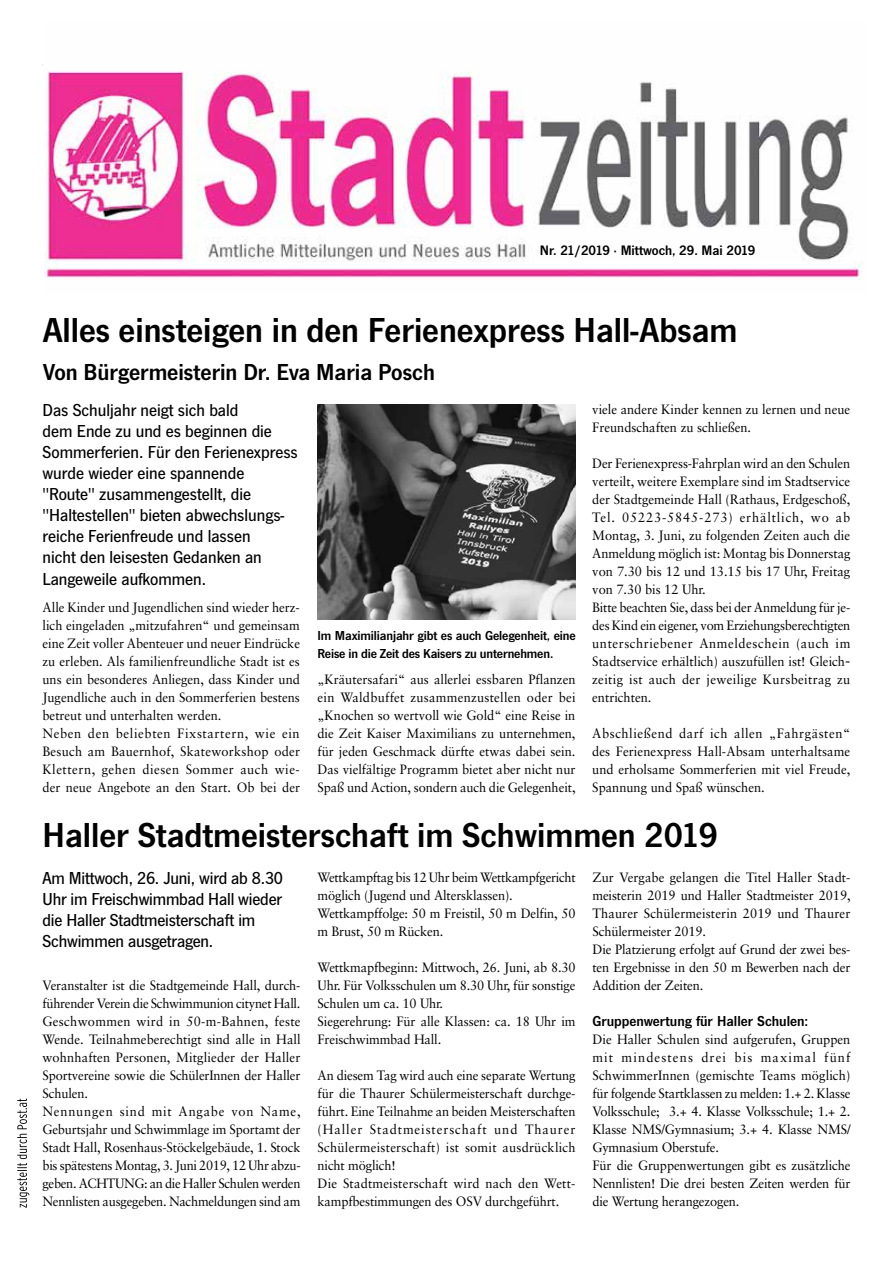
<style>
.page{position:relative;width:893px;height:1263px;background:#fff}
.page>*{position:absolute;margin:0;border:0;box-sizing:border-box;transform-origin:0 0}
.t1{font:600 36px "News Got T";color:#000}
.t2{font:600 24px "News Got T";color:#000}
.t3{font:500 18px/21px "News Got T";color:#000}
.t4{font:600 15px "News Got T";color:#000}
.t5{font:600 14.25px "News Got T";color:#000}
.t6{font:13.5px/18px "Sabon";letter-spacing:-.005em;color:#000;scale:.95 1}
.t7{font:600 13.5px/18px "News Got T";letter-spacing:-.01em;color:#000}
</style>
<div class="page">
<svg style="left:17px;top:1099px;width:12px;height:109px"></svg>
<img style="left:46px;top:71px;width:816px;height:209px">
<img style="left:317px;top:405px;width:258px;height:215px">
<p class="t5" style="left:540px;top:242px;width:217px">Nr. 21/2019 · Mittwoch, 29. Mai 2019</p>
<h1 class="t1" style="left:43px;top:309px;width:696px">Alles einsteigen in den Ferienexpress Hall-Absam</h1>
<h2 class="t2" style="left:43px;top:358px;width:393px">Von Bürgermeisterin Dr. Eva Maria Posch</h2>
<p class="t3" style="left:43px;top:400px;width:257px">Das Schuljahr neigt sich bald<br>dem Ende zu und es beginnen die<br>Sommerferien. Für den Ferienexpress wurde wieder eine spannende "Route" zusammengestellt, die "Haltestellen" bieten abwechslungs&shy;reiche Ferienfreude und lassen<br>nicht den leisesten Gedanken an<br>Langeweile aufkommen.</p>
<p class="t6" style="left:43px;top:598px;width:273px">Alle Kinder und Jugendlichen sind wieder herz&shy;lich eingeladen „mitzufahren“ und gemeinsam eine Zeit voller Abenteuer und neuer Eindrücke zu erleben. Als familienfreundliche Stadt ist es uns ein besonderes Anliegen, dass Kinder und Jugendliche auch in den Sommerferien bestens betreut und unterhalten werden.<br>Neben den beliebten Fixstartern, wie ein Besuch am Bauernhof, Skateworkshop oder Klettern, gehen diesen Sommer auch wie&shy;der neue Angebote an den Start. Ob bei der</p>
<p class="t7" style="left:317px;top:626px;width:260px">Im Maximilianjahr gibt es auch Gelegenheit, eine<br>Reise in die Zeit des Kaisers zu unternehmen.</p>
<p class="t6" style="left:317px;top:670px;width:273px;text-align:justify">„Kräutersafari“ aus allerlei essbaren Pflanzen ein Waldbuffet zusammenzustellen oder bei „Knochen so wertvoll wie Gold“ eine Reise in die Zeit Kaiser Maximilians zu unternehmen, für jeden Geschmack dürfte etwas dabei sein.<br>Das vielfältige Programm bietet aber nicht nur Spaß und Action, sondern auch die Gelegenheit,</p>
<p class="t6" style="left:592px;top:400px;width:273px">viele andere Kinder kennen zu lernen und neue<br>Freundschaften zu schließen.</p>
<p class="t6" style="left:592px;top:454px;width:273px">Der Ferienexpress-Fahrplan wird an den Schulen verteilt, weitere Exemplare sind im Stadtservice der Stadtgemeinde Hall (Rathaus, Erdgeschoß, Tel. 05223-5845-273) erhältlich, wo ab Montag, 3. Juni, zu folgenden Zeiten auch die Anmeldung möglich ist: Montag bis Donnerstag von 7.30 bis 12 und 13.15 bis 17 Uhr, Freitag von 7.30 bis 12 Uhr.<br>Bitte beachten Sie, dass bei der Anmeldung für je&shy;des Kind ein eigener, vom Erziehungsberechtigten unterschriebener Anmeldeschein (auch im Stadtservice erhältlich) auszufüllen ist! Gleich&shy;zeitig ist auch der jeweilige Kursbeitrag zu entrichten.</p>
<p class="t6" style="left:592px;top:724px;width:273px;text-align:justify">Abschließend darf ich allen „Fahrgästen“ des Ferienexpress Hall-Absam unterhaltsame und erholsame Sommerferien mit viel Freude, Spannung und Spaß wünschen.</p>
<h1 class="t1" style="left:43px;top:814px;width:677px">Haller Stadtmeisterschaft im Schwimmen 2019</h1>
<p class="t6" style="left:318px;top:868px;width:273px">Wettkampftag bis 12 Uhr beim Wettkampfgericht möglich (Jugend und Altersklassen).<br>Wettkampffolge: 50 m Freistil, 50 m Delfin, 50 m Brust, 50 m Rücken.</p>
<p class="t6" style="left:318px;top:958px;width:273px">Wettkmapfbeginn: Mittwoch, 26. Juni, ab 8.30<br>Uhr. Für Volksschulen um 8.30 Uhr, für sonstige Schulen um ca. 10 Uhr.<br>Siegerehrung: Für alle Klassen: ca. 18 Uhr im Freischwimmbad Hall.</p>
<p class="t6" style="left:318px;top:1066px;width:273px">An diesem Tag wird auch eine separate Wertung für die Thaurer Schülermeisterschaft durchge&shy;führt. Eine Teilnahme an beiden Meisterschaften (Haller Stadtmeisterschaft und Thaurer Schülermeisterschaft) ist somit ausdrücklich nicht möglich!<br>Die Stadtmeisterschaft wird nach den Wett&shy;kampfbestimmungen des OSV durchgeführt.</p>
<p class="t6" style="left:592px;top:868px;width:273px">Zur Vergabe gelangen die Titel Haller Stadt&shy;meisterin 2019 und Haller Stadtmeister 2019, Thaurer Schülermeisterin 2019 und Thaurer Schülermeister 2019.<br>Die Platzierung erfolgt auf Grund der zwei bes&shy;ten Ergebnisse in den 50 m Bewerben nach der Addition der Zeiten.</p>
<p class="t4" style="left:592px;top:1012px;width:217px">Gruppenwertung für Haller Schulen:</p>
<p class="t6" style="left:592px;top:1030px;width:273px">Die Haller Schulen sind aufgerufen, Gruppen mit mindestens drei bis maximal fünf SchwimmerInnen (gemischte Teams möglich) für folgende Startklassen zu melden: 1.+ 2. Klasse Volksschule; 3.+ 4. Klasse Volksschule; 1.+ 2.<br>Klasse NMS/Gymnasium; 3.+ 4. Klasse NMS/ Gymnasium Oberstufe.<br>Für die Gruppenwertungen gibt es zusätzliche Nennlisten! Die drei besten Zeiten werden für die Wertung herangezogen.</p>
<h3 class="t3" style="left:43px;top:867px;width:242px">Am Mittwoch, 26. Juni, wird ab 8.30<br>Uhr im Freischwimmbad Hall wieder die Haller Stadtmeisterschaft im<br>Schwimmen ausgetragen.</h3>
<p class="t6" style="left:43px;top:976px;width:273px">Veranstalter ist die Stadtgemeinde Hall, durch&shy;führender Verein die Schwimmunion citynet Hall.<br>Geschwommen wird in 50-m-Bahnen, feste Wende. Teilnahmeberechtigt sind alle in Hall wohnhaften Personen, Mitglieder der Haller Sportvereine sowie die SchülerInnen der Haller Schulen.<br>Nennungen sind mit Angabe von Name, Geburtsjahr und Schwimmlage im Sportamt der Stadt Hall, Rosenhaus-Stöckelgebäude, 1. Stock bis spätestens Montag, 3. Juni 2019, 12 Uhr abzu&shy;geben. ACHTUNG: an die Haller Schulen werden Nennlisten ausgegeben. Nachmeldungen sind am</p>
</div>
